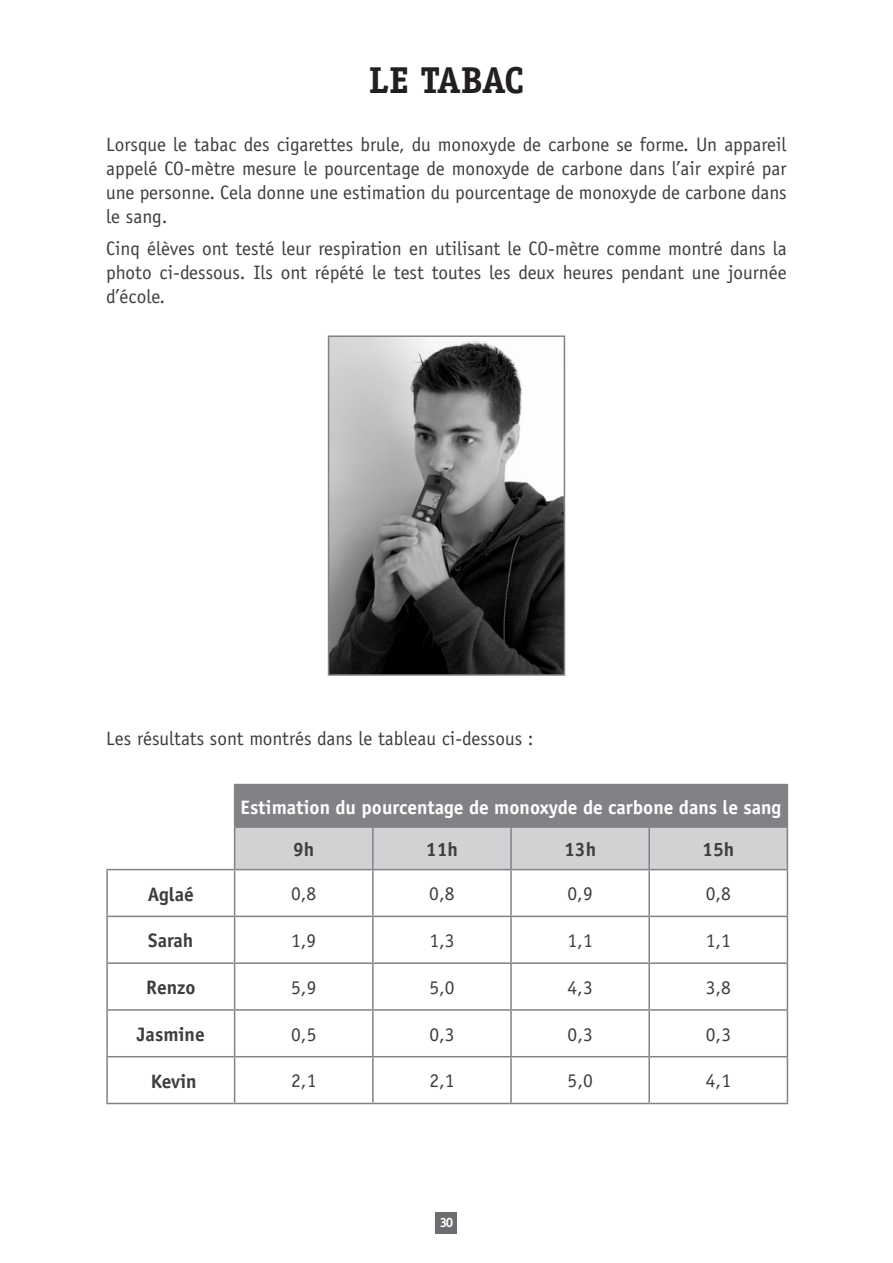
<style>
.page{position:relative;width:893px;height:1263px;background:#fff}
.page>*{position:absolute;margin:0;border:0;box-sizing:border-box;transform-origin:0 0}
.t1{font:700 37.5px "Officina Serif";color:#231f20}
.t2{font:19.5px/24px "Officina Sans";color:#3e3e3f;text-align:justify}
.t3{font:700 19.5px "Officina Sans";color:#fff}
.t4{font:700 19.5px "Officina Sans";color:#3e3e3f}
.t5{font:700 13.5px "Officina Serif";color:#fff}
</style>
<div class="page">
<div style="left:436px;top:1212px;width:21px;height:21px;background:#6c6d70"></div>
<img style="left:331px;top:338px;width:231px;height:335px">
<div style="left:328px;top:335px;width:237px;height:341px;border:2px solid #808285"></div>
<div style="left:235px;top:784px;width:552px;height:43px;background:#808285"></div>
<div style="left:235px;top:828px;width:552px;height:41px;background:#d1d2d4"></div>
<hr style="left:234px;top:784px;width:139px;height:1px;background:#808285">
<hr style="left:234px;top:785px;width:1px;height:41px;background:#808285">
<hr style="left:649px;top:784px;width:139px;height:1px;background:#808285">
<hr style="left:787px;top:785px;width:1px;height:41px;background:#808285">
<hr style="left:234px;top:826px;width:139px;height:2px;background:#808285">
<hr style="left:234px;top:828px;width:1px;height:41px;background:#808285">
<hr style="left:373px;top:826px;width:138px;height:2px;background:#808285">
<hr style="left:372px;top:828px;width:2px;height:41px;background:#808285">
<hr style="left:511px;top:826px;width:138px;height:2px;background:#808285">
<hr style="left:510px;top:828px;width:2px;height:41px;background:#808285">
<hr style="left:649px;top:826px;width:139px;height:2px;background:#808285">
<hr style="left:648px;top:828px;width:2px;height:41px;background:#808285">
<hr style="left:787px;top:828px;width:1px;height:41px;background:#808285">
<hr style="left:106px;top:869px;width:129px;height:1px;background:#808285">
<hr style="left:106px;top:870px;width:2px;height:46px;background:#808285">
<hr style="left:235px;top:869px;width:138px;height:1px;background:#808285">
<hr style="left:234px;top:870px;width:1px;height:46px;background:#808285">
<hr style="left:373px;top:869px;width:138px;height:1px;background:#808285">
<hr style="left:372px;top:870px;width:2px;height:46px;background:#808285">
<hr style="left:511px;top:869px;width:138px;height:1px;background:#808285">
<hr style="left:510px;top:870px;width:2px;height:46px;background:#808285">
<hr style="left:649px;top:869px;width:139px;height:1px;background:#808285">
<hr style="left:648px;top:870px;width:2px;height:46px;background:#808285">
<hr style="left:787px;top:870px;width:1px;height:46px;background:#808285">
<hr style="left:106px;top:916px;width:129px;height:1px;background:#808285">
<hr style="left:106px;top:917px;width:2px;height:45px;background:#808285">
<hr style="left:235px;top:916px;width:138px;height:1px;background:#808285">
<hr style="left:234px;top:917px;width:1px;height:45px;background:#808285">
<hr style="left:373px;top:916px;width:138px;height:1px;background:#808285">
<hr style="left:372px;top:917px;width:2px;height:45px;background:#808285">
<hr style="left:511px;top:916px;width:138px;height:1px;background:#808285">
<hr style="left:510px;top:917px;width:2px;height:45px;background:#808285">
<hr style="left:649px;top:916px;width:139px;height:1px;background:#808285">
<hr style="left:648px;top:917px;width:2px;height:45px;background:#808285">
<hr style="left:787px;top:917px;width:1px;height:45px;background:#808285">
<hr style="left:106px;top:962px;width:129px;height:2px;background:#808285">
<hr style="left:106px;top:964px;width:2px;height:45px;background:#808285">
<hr style="left:235px;top:962px;width:138px;height:2px;background:#808285">
<hr style="left:234px;top:964px;width:1px;height:45px;background:#808285">
<hr style="left:373px;top:962px;width:138px;height:2px;background:#808285">
<hr style="left:372px;top:964px;width:2px;height:45px;background:#808285">
<hr style="left:511px;top:962px;width:138px;height:2px;background:#808285">
<hr style="left:510px;top:964px;width:2px;height:45px;background:#808285">
<hr style="left:649px;top:962px;width:139px;height:2px;background:#808285">
<hr style="left:648px;top:964px;width:2px;height:45px;background:#808285">
<hr style="left:787px;top:964px;width:1px;height:45px;background:#808285">
<hr style="left:106px;top:1009px;width:129px;height:2px;background:#808285">
<hr style="left:106px;top:1011px;width:2px;height:45px;background:#808285">
<hr style="left:235px;top:1009px;width:138px;height:2px;background:#808285">
<hr style="left:234px;top:1011px;width:1px;height:45px;background:#808285">
<hr style="left:373px;top:1009px;width:138px;height:2px;background:#808285">
<hr style="left:372px;top:1011px;width:2px;height:45px;background:#808285">
<hr style="left:511px;top:1009px;width:138px;height:2px;background:#808285">
<hr style="left:510px;top:1011px;width:2px;height:45px;background:#808285">
<hr style="left:649px;top:1009px;width:139px;height:2px;background:#808285">
<hr style="left:648px;top:1011px;width:2px;height:45px;background:#808285">
<hr style="left:787px;top:1011px;width:1px;height:45px;background:#808285">
<hr style="left:106px;top:1056px;width:129px;height:1px;background:#808285">
<hr style="left:106px;top:1057px;width:2px;height:46px;background:#808285">
<hr style="left:235px;top:1056px;width:138px;height:1px;background:#808285">
<hr style="left:234px;top:1057px;width:1px;height:46px;background:#808285">
<hr style="left:373px;top:1056px;width:138px;height:1px;background:#808285">
<hr style="left:372px;top:1057px;width:2px;height:46px;background:#808285">
<hr style="left:511px;top:1056px;width:138px;height:1px;background:#808285">
<hr style="left:510px;top:1057px;width:2px;height:46px;background:#808285">
<hr style="left:649px;top:1056px;width:139px;height:1px;background:#808285">
<hr style="left:648px;top:1057px;width:2px;height:46px;background:#808285">
<hr style="left:787px;top:1057px;width:1px;height:46px;background:#808285">
<hr style="left:106px;top:1103px;width:129px;height:1px;background:#808285">
<hr style="left:235px;top:1103px;width:138px;height:1px;background:#808285">
<hr style="left:373px;top:1103px;width:138px;height:1px;background:#808285">
<hr style="left:511px;top:1103px;width:138px;height:1px;background:#808285">
<hr style="left:649px;top:1103px;width:139px;height:1px;background:#808285">
<h1 class="t1" style="left:369px;top:57px;width:157px">LE TABAC</h1>
<p class="t2" style="left:106px;top:132px;width:682px">Lorsque le tabac des cigarettes brule, du monoxyde de carbone se forme. Un appareil appelé CO-mètre mesure le pourcentage de monoxyde de carbone dans l’air expiré par une personne. Cela donne une estimation du pourcentage de monoxyde de carbone dans le sang.</p>
<p class="t2" style="left:106px;top:237px;width:682px">Cinq élèves ont testé leur respiration en utilisant le CO-mètre comme montré dans la photo ci-dessous. Ils ont répété le test toutes les deux heures pendant une journée d’école.</p>
<p class="t2" style="left:106px;top:727px;width:429px">Les résultats sont montrés dans le tableau ci-dessous :</p>
<p class="t3" style="left:241px;top:795px;width:542px">Estimation du pourcentage de monoxyde de carbone dans le sang</p>
<p class="t4" style="left:293px;top:837px;width:23px">9h</p>
<p class="t4" style="left:426px;top:837px;width:34px">11h</p>
<p class="t4" style="left:564px;top:837px;width:34px">13h</p>
<p class="t4" style="left:702px;top:837px;width:34px">15h</p>
<p class="t4" style="left:148px;top:882px;width:47px">Aglaé</p>
<p class="t2" style="left:291px;top:882px;width:27px">0,8</p>
<p class="t2" style="left:429px;top:882px;width:27px">0,8</p>
<p class="t2" style="left:567px;top:882px;width:27px">0,9</p>
<p class="t2" style="left:706px;top:882px;width:27px">0,8</p>
<p class="t4" style="left:148px;top:929px;width:47px">Sarah</p>
<p class="t2" style="left:291px;top:928px;width:27px">1,9</p>
<p class="t2" style="left:429px;top:928px;width:27px">1,3</p>
<p class="t2" style="left:568px;top:928px;width:27px">1,1</p>
<p class="t2" style="left:706px;top:928px;width:27px">1,1</p>
<p class="t4" style="left:146px;top:975px;width:51px">Renzo</p>
<p class="t2" style="left:291px;top:975px;width:27px">5,9</p>
<p class="t2" style="left:429px;top:975px;width:27px">5,0</p>
<p class="t2" style="left:568px;top:975px;width:27px">4,3</p>
<p class="t2" style="left:706px;top:975px;width:27px">3,8</p>
<p class="t4" style="left:137px;top:1022px;width:69px">Jasmine</p>
<p class="t2" style="left:291px;top:1022px;width:27px">0,5</p>
<p class="t2" style="left:429px;top:1022px;width:27px">0,3</p>
<p class="t2" style="left:568px;top:1022px;width:27px">0,3</p>
<p class="t2" style="left:706px;top:1022px;width:27px">0,3</p>
<p class="t4" style="left:151px;top:1069px;width:47px">Kevin</p>
<p class="t2" style="left:291px;top:1069px;width:27px">2,1</p>
<p class="t2" style="left:429px;top:1069px;width:27px">2,1</p>
<p class="t2" style="left:568px;top:1069px;width:27px">5,0</p>
<p class="t2" style="left:706px;top:1069px;width:27px">4,1</p>
<p class="t5" style="left:440px;top:1214px;width:15px">30</p>
</div>
